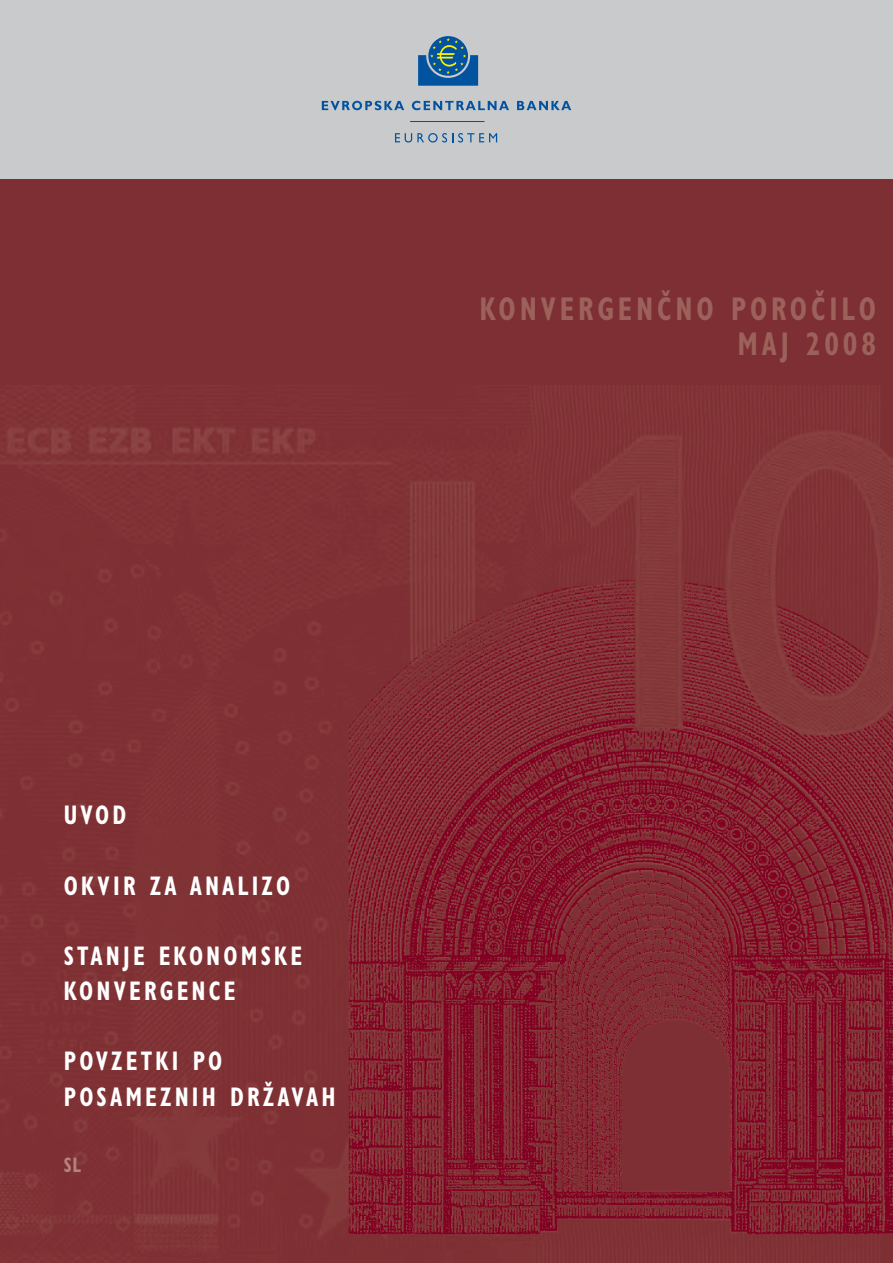
<style>
.page{position:relative;width:893px;height:1263px;background:#7d2f33}
.page>*{position:absolute;margin:0;border:0;box-sizing:border-box;transform-origin:0 0}
.t1{font:700 condensed 33px/35.2px "Gill Sans Myriad";letter-spacing:.135em;color:#9c615b;text-align:right;scale:.85 1}
.t2{font:700 condensed 27px/35.1px "Gill Sans Myriad";letter-spacing:.135em;color:#fff;scale:.85 1}
.t3{font:700 condensed 21px "Gill Sans Myriad";color:#b2847c;scale:.85 1}
</style>
<div class="page">
<img style="left:0;top:385px;width:893px;height:878px">
<div style="left:0;top:0;width:893px;height:179px;background:#c9cacc"></div>
<img style="left:290px;top:562px;width:603px;height:692px">
<svg style="left:428px;top:36px;width:40px;height:40px"></svg>
<svg style="left:418px;top:38px;width:60px;height:48px"></svg>
<svg style="left:322px;top:101px;width:82px;height:9px"></svg>
<svg style="left:412px;top:101px;width:97px;height:9px"></svg>
<svg style="left:517px;top:101px;width:54px;height:9px"></svg>
<svg style="left:395px;top:133px;width:102px;height:9px"></svg>
<hr style="left:410px;top:121px;width:74px;height:1px;background:#0153a0">
<p class="t1" style="left:480px;top:292px;width:468px">KONVERGENČNO POROČILO<br>MAJ 2008</p>
<p class="t2" style="left:64px;top:798px;width:75px">UVOD</p>
<p class="t2" style="left:64px;top:868px;width:268px">OKVIR ZA ANALIZO</p>
<p class="t2" style="left:64px;top:939px;width:282px">STANJE EKONOMSKE<br>KONVERGENCE</p>
<p class="t2" style="left:64px;top:1044px;width:321px">POVZETKI PO<br>POSAMEZNIH DRŽAVAH</p>
<p class="t3" style="left:64px;top:1152px;width:22px">SL</p>
</div>
